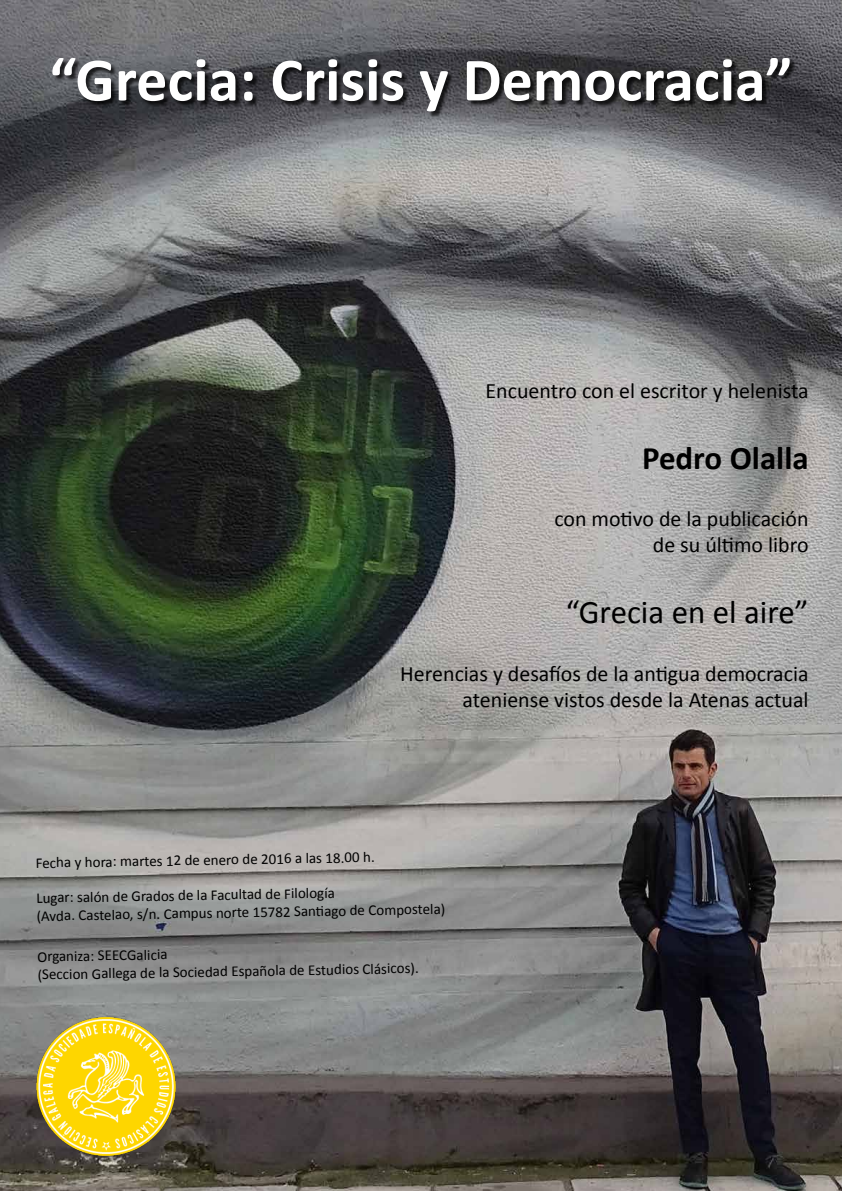
<style>
.page{position:relative;width:842px;height:1191px;background:#fff}
.page>*{position:absolute;margin:0;border:0;box-sizing:border-box;transform-origin:0 0}
.t1{font:700 62px "Calibri";color:#fff}
.t2{font:32.9px "Calibri";color:#000}
.t3{font:700 32.9px "Calibri";color:#000}
.t4{font:21.9px/26.3px "Calibri";color:#000;text-align:right}
.t5{font:15px/18px "Calibri";color:#000}
</style>
<div class="page">
<img style="left:0;top:0;width:842px;height:1191px">
<img style="left:37px;top:1017px;width:138px;height:138px">
<div style="left:53px;top:59px;width:744px;height:59px;background:#000;opacity:.75"></div>
<h1 class="t1" style="left:49px;top:40px;width:745px">“Grecia: Crisis y Democracia”</h1>
<h3 class="t4" style="left:486px;top:378px;width:324px">Encuentro con el escritor y helenista</h3>
<h2 class="t3" style="left:642px;top:437px;width:168px">Pedro Olalla</h2>
<h3 class="t4" style="left:554px;top:506px;width:256px">con motivo de la publicación de su último libro</h3>
<h2 class="t2" style="left:566px;top:591px;width:244px">“Grecia en el aire”</h2>
<h3 class="t4" style="left:400px;top:660px;width:410px">Herencias y desafíos de la antigua democracia ateniense vistos desde la Atenas actual</h3>
<p class="t5" style="left:36px;top:854px;width:341px;rotate:-1deg">Fecha y hora: martes 12 de enero de 2016 a las 18.00 h.</p>
<p class="t5" style="left:36px;top:889px;width:410px;rotate:-1deg">Lugar: salón de Grados de la Facultad de Filología<br>(Avda. Castelao, s/n. Campus norte 15782 Santi ago de Compostela)</p>
<p class="t5" style="left:37px;top:947px;width:383px;rotate:-1deg">Organiza: SEECGalicia<br>(Seccion Gallega de la Sociedad Española de Estudios Clásicos).</p>
</div>
